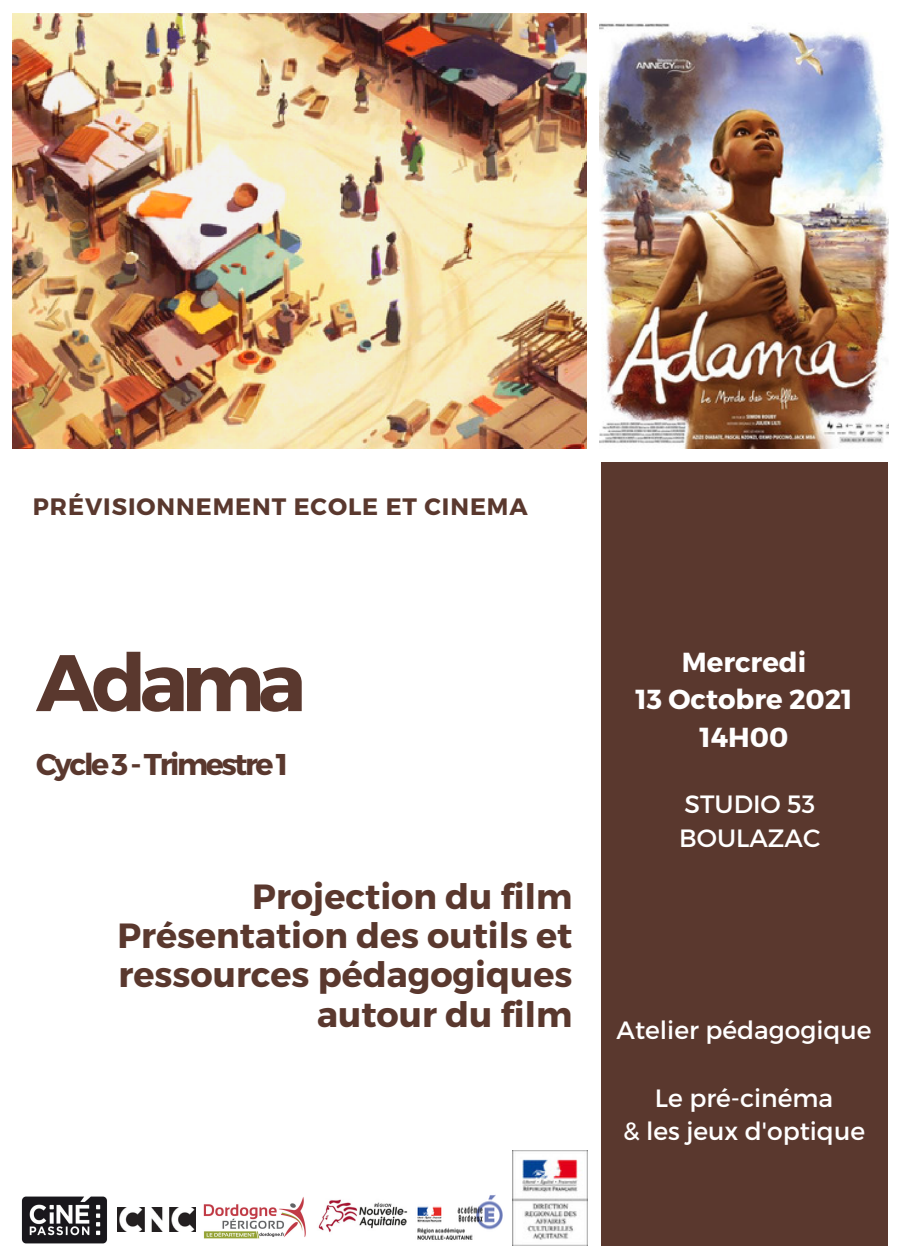
<style>
.page{position:relative;width:900px;height:1260px;background:#fff}
.page>*{position:absolute;margin:0;border:0;box-sizing:border-box;transform-origin:0 0}
.t1{font:700 80px "Montserrat";letter-spacing:-.08em;color:#5a382e}
.t2{font:700 35px/39.5px "Montserrat";color:#5a382e;text-align:right}
.t3{font:700 30px "Montserrat";letter-spacing:-.08em;color:#5a382e}
.t4{font:700 27.5px "Montserrat";color:#fff}
.t5{font:25px "Montserrat";color:#fff}
.t6{font:700 23.75px "Montserrat";letter-spacing:.04em;color:#5a382e}
</style>
<div class="page">
<div style="left:601px;top:462px;width:287px;height:784px;background:#5a382e"></div>
<img style="left:12px;top:14px;width:574px;height:435px">
<img style="left:599px;top:23px;width:289px;height:426px">
<img style="left:118px;top:1207px;width:78px;height:25px">
<img style="left:318px;top:1199px;width:90px;height:33px">
<img style="left:21px;top:1196px;width:86px;height:47px">
<img style="left:417px;top:1195px;width:86px;height:45px">
<img style="left:512px;top:1150px;width:75px;height:96px">
<img style="left:203px;top:1197px;width:103px;height:42px">
<p class="t6" style="left:33px;top:491px;width:496px">PRÉVISIONNEMENT ECOLE ET CINEMA</p>
<p class="t1" style="left:36px;top:631px;width:271px">Adama</p>
<p class="t3" style="left:36px;top:745px;width:253px">Cycle3-Trimestre1</p>
<p class="t2" style="left:252px;top:875px;width:322px">Projection du film</p>
<p class="t2" style="left:118px;top:914px;width:456px">Présentation des outils et ressources pédagogiques autour du film</p>
<p class="t4" style="left:682px;top:644px;width:126px">Mercredi</p>
<p class="t4" style="left:635px;top:682px;width:219px">13 Octobre 2021</p>
<p class="t4" style="left:700px;top:719px;width:90px">14H00</p>
<p class="t5" style="left:685px;top:788px;width:132px">STUDIO 53</p>
<p class="t5" style="left:679px;top:822px;width:143px">BOULAZAC</p>
<p class="t5" style="left:617px;top:1014px;width:256px">Atelier pédagogique</p>
<p class="t5" style="left:655px;top:1081px;width:180px">Le pré-cinéma</p>
<p class="t5" style="left:623px;top:1115px;width:243px">&amp; les jeux d'optique</p>
</div>
